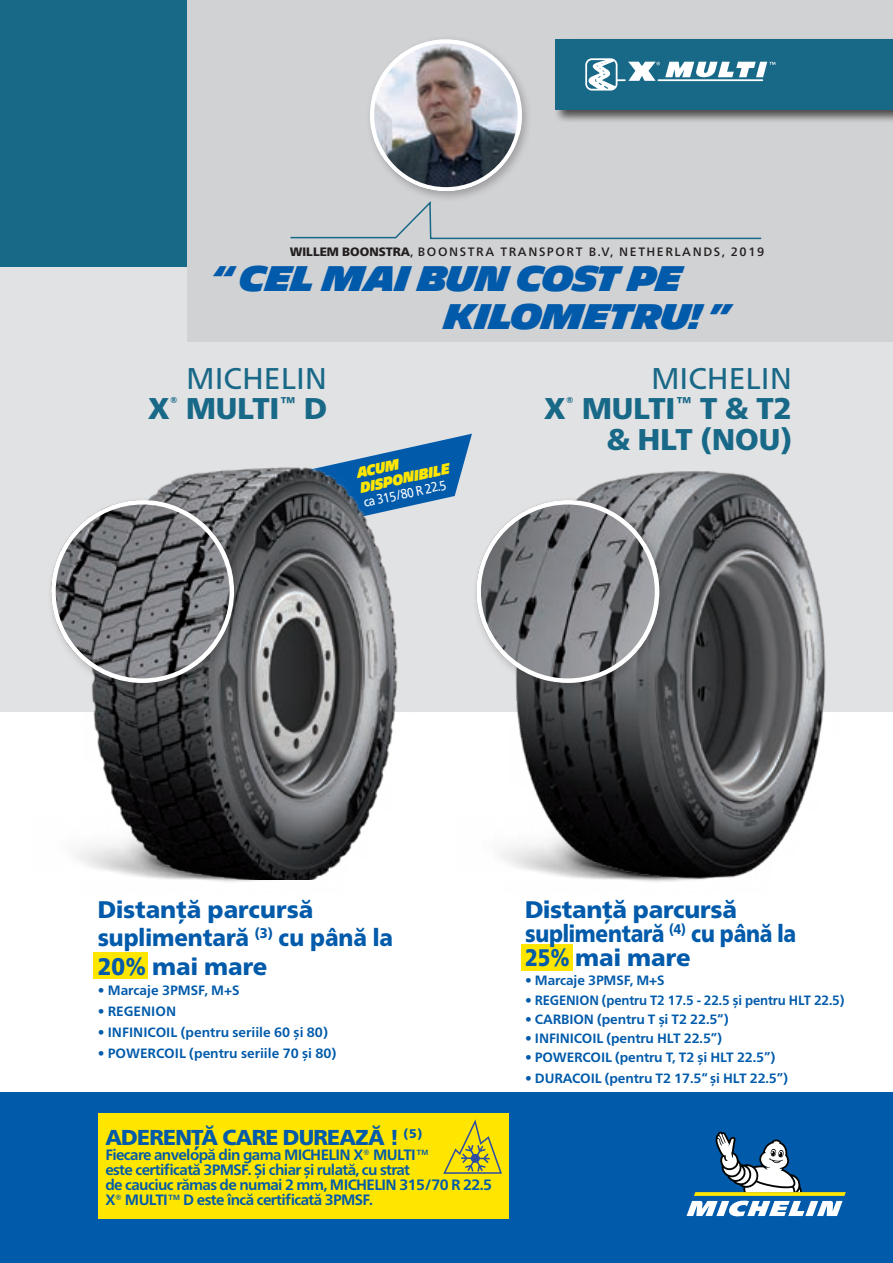
<style>
.page{position:relative;width:893px;height:1263px;background:#fff}
.page>*{position:absolute;margin:0;border:0;box-sizing:border-box;transform-origin:0 0}
.t1{font:900 34.5px "Michelin";letter-spacing:-.03em;color:#015aaa;scale:.9 1}
.t2{font:900 30px/30.3px "Frutiger Neue LTW1 G";color:#186887;text-align:right}
.t3{font:30px/30.3px "Frutiger Neue LTW1 G";color:#186887;text-align:right}
.t4{font:900 24px/24px "Frutiger Neue LTW1 G";color:#015aaa}
.t5{font:900 24px "Frutiger Neue LTW1 G";color:#015aaa;scale:.93 1}
.t6{font:900 24px "Frutiger Neue LTW1 G";color:#015aaa;scale:.87 1}
.t7{font:900 21.6px "Frutiger Neue LTW1 G";letter-spacing:-.03em;color:#015aaa}
.t8{font:700 15px/15px "Frutiger Neue LTW1 G";letter-spacing:-.04em;color:#015aaa}
.t9{font:900 14.4px "Michelin";color:#ffe601;scale:.73 1}
.t10{font:700 13.5px "Frutiger Neue LTW1 G";letter-spacing:-.01em;color:#015aaa}
.t11{font:13.5px "Frutiger Neue LTW1 G";color:#fff;scale:.88 1}
.USAGES{font:500 12.15px "Frutiger Neue LTW1 G";letter-spacing:.13em;color:#231f20}
.s1{font-weight:900}
.s2{font-weight:400}
</style>
<div class="page">
<div style="left:93px;top:952px;width:55px;height:26px;background:#ffe601"></div>
<div style="left:522px;top:944px;width:51px;height:27px;background:#ffe601"></div>
<div style="left:0;top:191px;width:893px;height:521px;background:#e1e2e4"></div>
<div style="left:0;top:1092px;width:893px;height:171px;background:#015aaa"></div>
<div style="left:0;top:0;width:893px;height:267px;background:#186887"></div>
<svg style="left:686px;top:1132px;width:160px;height:84px"></svg>
<div style="left:187px;top:0;width:706px;height:341px;background:#d1d2d4"></div>
<svg style="left:290px;top:202px;width:472px;height:38px"></svg>
<div style="left:365px;top:34px;width:167px;height:168px;background:#231f20;opacity:.27"></div>
<img style="left:370px;top:39px;width:152px;height:152px;border-radius:76px">
<div style="left:370px;top:39px;width:152px;height:152px;border:4px solid #fff;border-radius:50%"></div>
<div style="left:553px;top:37px;width:340px;height:86px;background:#231f20;opacity:.75"></div>
<div style="left:555px;top:39px;width:338px;height:71px;background:#186887"></div>
<div style="left:98px;top:1113px;width:411px;height:105px;background:#ffe601"></div>
<svg style="left:443px;top:1119px;width:59px;height:55px"></svg>
<svg style="left:389px;top:434px;width:83px;height:71px"></svg>
<img style="left:508px;top:471px;width:318px;height:408px">
<div style="left:471px;top:495px;width:199px;height:199px;background:#231f20;opacity:.27"></div>
<img style="left:476px;top:500px;width:183px;height:183px;border-radius:91px">
<div style="left:476px;top:500px;width:183px;height:183px;border:4px solid #fff;border-radius:50%"></div>
<img style="left:76px;top:849px;width:240px;height:33px">
<img style="left:83px;top:452px;width:334px;height:427px">
<div style="left:46px;top:495px;width:199px;height:199px;background:#231f20;opacity:.27"></div>
<img style="left:51px;top:500px;width:183px;height:183px;border-radius:91px">
<div style="left:51px;top:500px;width:183px;height:183px;border:4px solid #fff;border-radius:50%"></div>
<svg style="left:585px;top:58px;width:191px;height:33px"></svg>
<p class="USAGES" style="left:290px;top:243px;width:476px"><span class="s1">WILLEM BOONSTRA</span>, BOONSTRA TRANSPORT B.V, NETHERLANDS, 2019</p>
<p class="t1" style="left:210px;top:258px;width:526px">“ CEL MAI BUN COST PE</p>
<p class="t1" style="left:444px;top:296px;width:320px">KILOMETRU! ”</p>
<p class="t3" style="left:148px;top:361px;width:181px">MICHELIN<br><span class="s1">X</span><sup>®</sup> <span class="s1">MULTI</span><sup>™</sup> <span class="s1">D</span></p>
<p class="t2" style="left:544px;top:361px;width:249px"><span class="s2">MICHELIN<br></span>X<sup>®</sup> MULTI<sup>™</sup> T &amp; T2 &amp; HLT (NOU)</p>
<p class="t9" style="left:355px;top:465px;width:60px;rotate:-12deg">ACUM</p>
<p class="t9" style="left:359px;top:479px;width:127px;rotate:-12deg">DISPONIBILE</p>
<p class="t11" style="left:362px;top:493px;width:98px;rotate:-12deg">ca 315/80 R 22.5</p>
<p class="t4" style="left:98px;top:896px;width:217px">Distanță parcursă</p>
<p class="t5" style="left:98px;top:920px;width:319px">suplimentară <sup>(3)</sup> cu până la</p>
<p class="t5" style="left:98px;top:948px;width:184px">20% mai mare</p>
<p class="t10" style="left:98px;top:981px;width:143px">• Marcaje 3PMSF, M+S</p>
<p class="t10" style="left:98px;top:1001px;width:80px">• REGENION</p>
<p class="t10" style="left:98px;top:1022px;width:232px">• INFINICOIL (pentru seriile 60 și 80)</p>
<p class="t10" style="left:98px;top:1043px;width:240px">• POWERCOIL (pentru seriile 70 și 80)</p>
<p class="t7" style="left:105px;top:1121px;width:318px">ADERENȚĂ CARE DUREAZĂ ! <sup>(5)</sup></p>
<p class="t8" style="left:105px;top:1146px;width:325px">Fiecare anvelopă din gama MICHELIN X® MULTI™</p>
<p class="t8" style="left:105px;top:1161px;width:306px">este certificată 3PMSF. Și chiar și rulată, cu strat</p>
<p class="t8" style="left:105px;top:1176px;width:388px">de cauciuc rămas de numai 2 mm, MICHELIN 315/70 R 22.5<br>X® MULTI™ D este încă certificată 3PMSF.</p>
<p class="t4" style="left:525px;top:896px;width:273px">Distanță parcursă suplimentară <sup>(4)</sup> cu până la</p>
<p class="t6" style="left:525px;top:939px;width:192px">25% mai mare</p>
<p class="t10" style="left:525px;top:971px;width:141px">• Marcaje 3PMSF, M+S</p>
<p class="t10" style="left:525px;top:990px;width:321px">• REGENION (pentru T2 17.5 - 22.5 și pentru HLT 22.5)</p>
<p class="t10" style="left:525px;top:1009px;width:205px">• CARBION (pentru T și T2 22.5“)</p>
<p class="t10" style="left:525px;top:1028px;width:198px">• INFINICOIL (pentru HLT 22.5”)</p>
<p class="t10" style="left:525px;top:1048px;width:252px">• POWERCOIL (pentru T, T2 și HLT 22.5”)</p>
<p class="t10" style="left:525px;top:1068px;width:264px">• DURACOIL (pentru T2 17.5“ și HLT 22.5”)</p>
</div>
